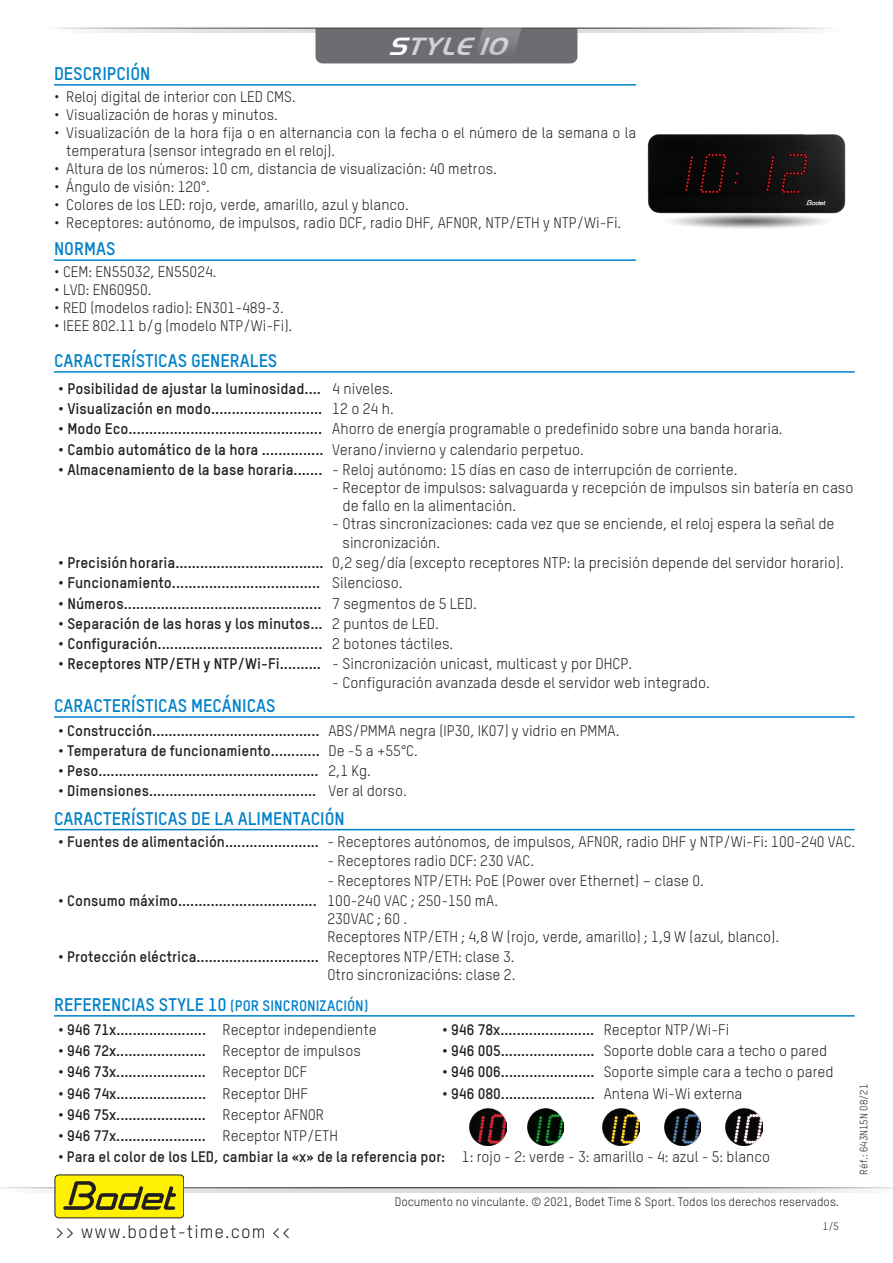
<style>
.page{position:relative;width:893px;height:1263px;background:#fff}
.page>*{position:absolute;margin:0;border:0;box-sizing:border-box;transform-origin:0 0}
.t1{font:italic 700 25.8px "Handel Got D";color:#d1d2d4}
.Titre{font:700 18px "TSTARPRO";color:#0081c8}
.t2{font:18px "TSTARPRO";letter-spacing:.06em;color:#231f20}
.t3{font:15.15px/18.1px "TSTARPRO";color:#231f20}
.t4{font:700 15.15px "TSTARPRO";color:#231f20}
.t5{font:15px/18px "TSTARPRO";color:#231f20}
.t6{font:700 15px "TSTARPRO";color:#231f20}
.Titre-2{font:700 15px "TSTARPRO";color:#0081c8}
.t7{font:12px "TSTARPRO";color:#231f20}
.t8{font:10.5px "TSTARPRO";color:#231f20}
.s1{color:#fff}
.s2{font-size:18px}
.s3{font-weight:400}
</style>
<div class="page">
<svg style="left:88px;top:29px;width:719px;height:4px;background:#e4e5e6"></svg>
<svg style="left:315px;top:27px;width:262px;height:36px;background:#707073"></svg>
<svg style="left:8px;top:1188px;width:885px;height:4px;background:#d7d7d9"></svg>
<div style="left:55px;top:1175px;width:129px;height:43px;background:#fff101;border-radius:4px"></div>
<div style="left:55px;top:1175px;width:129px;height:43px;border:1px solid #231f20;border-radius:4px"></div>
<svg style="left:63px;top:1181px;width:113px;height:29px"></svg>
<hr style="left:54px;top:84px;width:582px;height:2px;background:#0081c8">
<hr style="left:54px;top:259px;width:582px;height:2px;background:#0081c8">
<hr style="left:54px;top:371px;width:801px;height:2px;background:#0081c8">
<hr style="left:54px;top:716px;width:801px;height:2px;background:#0081c8">
<hr style="left:54px;top:829px;width:801px;height:1px;background:#0081c8">
<hr style="left:54px;top:1015px;width:801px;height:1px;background:#0081c8">
<img style="left:647px;top:134px;width:199px;height:95px">
<img style="left:470px;top:1109px;width:36px;height:36px">
<img style="left:527px;top:1109px;width:37px;height:36px">
<img style="left:603px;top:1109px;width:36px;height:36px">
<img style="left:664px;top:1109px;width:37px;height:36px">
<img style="left:726px;top:1109px;width:36px;height:36px">
<h1 class="t1" style="left:388px;top:30px;width:131px"><span class="s1">S</span>TYLE10</h1>
<p class="Titre" style="left:54px;top:62px;width:98px">DESCRIPCIÓN</p>
<p class="t5" style="left:54px;top:88px;width:243px">• Reloj digital de interior con LED CMS.</p>
<p class="t5" style="left:54px;top:106px;width:226px">• Visualización de horas y minutos.</p>
<p class="t5" style="left:66px;top:124px;width:571px;text-indent:-12px">• Visualización de la hora fija o en alternancia con la fecha o el número de la semana o la temperatura (sensor integrado en el reloj).</p>
<p class="t5" style="left:54px;top:160px;width:444px">• Altura de los números: 10 cm, distancia de visualización: 40 metros.</p>
<p class="t5" style="left:54px;top:178px;width:158px">• Ángulo de visión: 120°.</p>
<p class="t5" style="left:54px;top:196px;width:357px">• Colores de los LED: rojo, verde, amarillo, azul y blanco.</p>
<p class="t5" style="left:54px;top:214px;width:569px">• Receptores: autónomo, de impulsos, radio DCF, radio DHF, AFNOR, NTP/ETH y NTP/Wi-Fi.</p>
<p class="Titre" style="left:54px;top:237px;width:63px">NORMAS</p>
<p class="t5" style="left:54px;top:263px;width:164px">• CEM: EN55032, EN55024.</p>
<p class="t5" style="left:54px;top:281px;width:99px">• LVD: EN60950.</p>
<p class="t5" style="left:54px;top:299px;width:231px">• RED (modelos radio): EN301-489-3.</p>
<p class="t5" style="left:54px;top:317px;width:240px">• IEEE 802.11 b/g (modelo NTP/Wi-Fi).</p>
<p class="Titre" style="left:54px;top:349px;width:225px">CARACTERÍSTICAS GENERALES</p>
<p class="t4" style="left:58px;top:379px;width:264px">• Posibilidad de ajustar la luminosidad....</p>
<p class="t3" style="left:332px;top:379px;width:62px">4 niveles.</p>
<p class="t4" style="left:58px;top:399px;width:266px">• Visualización en modo...........................</p>
<p class="t3" style="left:332px;top:399px;width:63px">12 o 24 h.</p>
<p class="t4" style="left:58px;top:419px;width:265px">• Modo Eco...............................................</p>
<p class="t3" style="left:332px;top:420px;width:452px">Ahorro de energía programable o predefinido sobre una banda horaria.</p>
<p class="t4" style="left:58px;top:440px;width:267px">• Cambio automático de la hora ...............</p>
<p class="t3" style="left:332px;top:440px;width:253px">Verano/invierno y calendario perpetuo.</p>
<p class="t4" style="left:58px;top:460px;width:266px">• Almacenamiento de la base horaria.......</p>
<p class="t3" style="left:332px;top:460px;width:407px">- Reloj autónomo: 15 días en caso de interrupción de corriente.</p>
<p class="t3" style="left:342px;top:478px;width:512px;text-indent:-10px">- Receptor de impulsos: salvaguarda y recepción de impulsos sin batería en caso de fallo en la alimentación.</p>
<p class="t3" style="left:342px;top:515px;width:494px;text-indent:-10px">- Otras sincronizaciones: cada vez que se enciende, el reloj espera la señal de sincronización.</p>
<p class="t4" style="left:58px;top:553px;width:267px">• Precisión horaria....................................</p>
<p class="t3" style="left:332px;top:553px;width:513px">0,2 seg/día (excepto receptores NTP: la precisión depende del servidor horario).</p>
<p class="t4" style="left:58px;top:573px;width:264px">• Funcionamiento....................................</p>
<p class="t3" style="left:332px;top:574px;width:72px">Silencioso.</p>
<p class="t4" style="left:58px;top:593px;width:265px">• Números................................................</p>
<p class="t3" style="left:332px;top:594px;width:146px">7 segmentos de 5 LED.</p>
<p class="t4" style="left:58px;top:614px;width:266px">• Separación de las horas y los minutos...</p>
<p class="t3" style="left:332px;top:614px;width:108px">2 puntos de LED.</p>
<p class="t4" style="left:58px;top:634px;width:266px">• Configuración........................................</p>
<p class="t3" style="left:332px;top:634px;width:123px">2 botones táctiles.</p>
<p class="t4" style="left:58px;top:654px;width:264px">• Receptores NTP/ETH y NTP/Wi-Fi..........</p>
<p class="t3" style="left:332px;top:655px;width:301px">- Sincronización unicast, multicast y por DHCP.</p>
<p class="t3" style="left:332px;top:673px;width:379px">- Configuración avanzada desde el servidor web integrado.</p>
<p class="Titre" style="left:54px;top:694px;width:223px">CARACTERÍSTICAS MECÁNICAS</p>
<p class="t6" style="left:58px;top:721px;width:263px">• Construcción.........................................</p>
<p class="t5" style="left:328px;top:721px;width:292px">ABS/PMMA negra (IP30, IK07) y vidrio en PMMA.</p>
<p class="t6" style="left:58px;top:741px;width:263px">• Temperatura de funcionamiento............</p>
<p class="t5" style="left:328px;top:741px;width:91px">De -5 a +55°C.</p>
<p class="t6" style="left:58px;top:761px;width:262px">• Peso......................................................</p>
<p class="t5" style="left:328px;top:761px;width:44px">2,1 Kg.</p>
<p class="t6" style="left:58px;top:781px;width:260px">• Dimensiones.........................................</p>
<p class="t5" style="left:328px;top:782px;width:80px">Ver al dorso.</p>
<p class="Titre" style="left:54px;top:807px;width:292px">CARACTERÍSTICAS DE LA ALIMENTACIÓN</p>
<p class="t6" style="left:58px;top:832px;width:262px">• Fuentes de alimentación.......................</p>
<p class="t5" style="left:327px;top:832px;width:529px">- Receptores autónomos, de impulsos, AFNOR, radio DHF y NTP/Wi-Fi: 100-240 VAC.</p>
<p class="t5" style="left:327px;top:852px;width:208px">- Receptores radio DCF: 230 VAC.</p>
<p class="t5" style="left:327px;top:871px;width:378px">- Receptores NTP/ETH: PoE (Power over Ethernet) – clase 0.</p>
<p class="t6" style="left:58px;top:891px;width:260px">• Consumo máximo..................................</p>
<p class="t5" style="left:327px;top:891px;width:172px">100-240 VAC ; 250-150 mA.</p>
<p class="t5" style="left:327px;top:909px;width:81px">230VAC ; 60 .</p>
<p class="t5" style="left:327px;top:927px;width:453px">Receptores NTP/ETH ; 4,8 W (rojo, verde, amarillo) ; 1,9 W (azul, blanco).</p>
<p class="t6" style="left:58px;top:947px;width:262px">• Protección eléctrica..............................</p>
<p class="t5" style="left:327px;top:948px;width:189px">Receptores NTP/ETH: clase 3.</p>
<p class="t3" style="left:327px;top:966px;width:190px">Otro sincronizacións: clase 2.</p>
<p class="Titre-2" style="left:54px;top:996px;width:316px"><span class="s2">REFERENCIAS STYLE 10</span> (POR SINCRONIZACIÓN)</p>
<p class="t6" style="left:58px;top:1020px;width:149px">• 946 71x......................</p>
<p class="t5" style="left:223px;top:1020px;width:156px">Receptor independiente</p>
<p class="t6" style="left:442px;top:1020px;width:153px">• 946 78x.......................</p>
<p class="t5" style="left:604px;top:1020px;width:127px">Receptor NTP/Wi-Fi</p>
<p class="t6" style="left:58px;top:1041px;width:149px">• 946 72x......................</p>
<p class="t5" style="left:223px;top:1042px;width:140px">Receptor de impulsos</p>
<p class="t6" style="left:442px;top:1041px;width:154px">• 946 005.......................</p>
<p class="t5" style="left:604px;top:1042px;width:225px">Soporte doble cara a techo o pared</p>
<p class="t6" style="left:58px;top:1062px;width:149px">• 946 73x......................</p>
<p class="t5" style="left:223px;top:1063px;width:86px">Receptor DCF</p>
<p class="t6" style="left:442px;top:1062px;width:154px">• 946 006.......................</p>
<p class="t5" style="left:604px;top:1063px;width:231px">Soporte simple cara a techo o pared</p>
<p class="t6" style="left:58px;top:1084px;width:149px">• 946 74x......................</p>
<p class="t5" style="left:223px;top:1084px;width:87px">Receptor DHF</p>
<p class="t6" style="left:442px;top:1084px;width:154px">• 946 080.......................</p>
<p class="t5" style="left:604px;top:1084px;width:140px">Antena Wi-Wi externa</p>
<p class="t6" style="left:58px;top:1105px;width:149px">• 946 75x......................</p>
<p class="t5" style="left:223px;top:1105px;width:103px">Receptor AFNOR</p>
<p class="t6" style="left:58px;top:1126px;width:149px">• 946 77x......................</p>
<p class="t5" style="left:223px;top:1127px;width:117px">Receptor NTP/ETH</p>
<p class="t6" style="left:58px;top:1148px;width:713px">• Para el color de los LED, cambiar la «x» de la referencia por: <span class="s3">1: rojo - 2: verde - 3: amarillo - 4: azul - 5: blanco</span></p>
<p class="t8" style="left:857px;top:1174px;width:92px;rotate:-90deg">Réf.: 643N15N 08/21</p>
<p class="t2" style="left:55px;top:1220px;width:237px">&gt;&gt; www.bodet-time.com &lt;&lt;</p>
<p class="t7" style="left:395px;top:1195px;width:446px">Documento no vinculante. © 2021, Bodet Time &amp; Sport. Todos los derechos reservados.</p>
<p class="t8" style="left:823px;top:1220px;width:18px">1/5</p>
</div>
